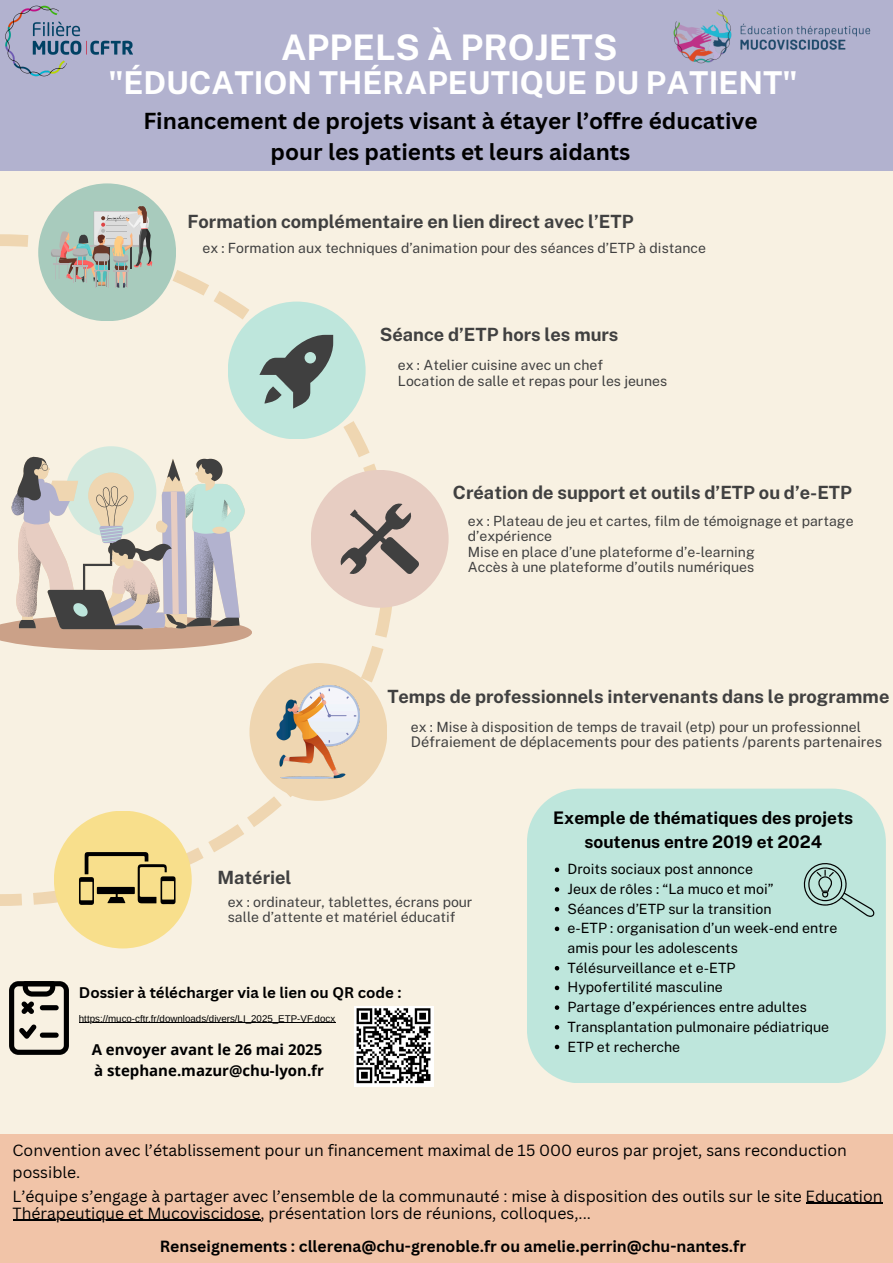
<style>
.page{position:relative;width:893px;height:1263px;background:#f8f1e2}
.page>*{position:absolute;margin:0;border:0;box-sizing:border-box;transform-origin:0 0}
.t1{font:700 35.25px "Public Sans";color:#fff}
.t2{font:700 31.5px "Public Sans";color:#fff}
.t3{font:700 22.5px/30.9px "Canva Sans";color:#000;text-align:center}
.t4{font:700 18.23px "Public Sans";color:#404040}
.t5{font:700 17.33px/24.2px "Public Sans";color:#000;text-align:center}
.t6{font:15.75px/21.9px "Canva Sans";color:#000}
.t7{font:700 15.75px "Canva Sans";color:#000}
.t8{font:700 15px/20.9px "Open Sans";color:#000}
.t9{font:700 15px "Canva Sans";color:#000}
.t10{font:14.62px "Public Sans";color:#404040}
.t11{font:14.1px/19.6px "Public Sans";color:#000}
.t12{font:14.02px/15.3px "Public Sans";color:#404040}
.t13{font:9.75px "Arimo";color:#000}
</style>
<div class="page">
<svg style="left:0;top:234px;width:392px;height:672px"></svg>
<div style="left:38px;top:183px;width:138px;height:138px;background:#a8cbbd;border-radius:50%"></div>
<div style="left:228px;top:302px;width:137px;height:137px;background:#bee6dc;border-radius:50%"></div>
<div style="left:311px;top:470px;width:137px;height:138px;background:#e7cdc2;border-radius:50%"></div>
<div style="left:249px;top:663px;width:138px;height:138px;background:#efd6b1;border-radius:50%"></div>
<div style="left:54px;top:811px;width:138px;height:137px;background:#f8df8c;border-radius:50%"></div>
<svg style="left:259px;top:335px;width:74px;height:73px"></svg>
<svg style="left:340px;top:503px;width:79px;height:71px"></svg>
<svg style="left:9px;top:981px;width:60px;height:74px"></svg>
<div style="left:527px;top:789px;width:359px;height:294px;background:#bee6dc;border-radius:53px"></div>
<div style="left:0;top:0;width:893px;height:171px;background:#b2b2cf"></div>
<div style="left:0;top:1135px;width:893px;height:128px;background:#f1c4a8"></div>
<svg style="left:0;top:446px;width:252px;height:204px"></svg>
<img style="left:277px;top:685px;width:83px;height:94px">
<svg style="left:51px;top:204px;width:101px;height:84px"></svg>
<svg style="left:79px;top:852px;width:97px;height:53px"></svg>
<svg style="left:803px;top:863px;width:71px;height:54px"></svg>
<img style="left:6px;top:6px;width:127px;height:71px">
<img style="left:354px;top:1007px;width:80px;height:79px">
<img style="left:673px;top:9px;width:198px;height:55px">
<svg style="left:555px;top:867px;width:4px;height:5px"></svg>
<svg style="left:555px;top:887px;width:4px;height:5px"></svg>
<svg style="left:555px;top:907px;width:4px;height:4px"></svg>
<svg style="left:555px;top:926px;width:4px;height:5px"></svg>
<svg style="left:555px;top:966px;width:4px;height:4px"></svg>
<svg style="left:555px;top:986px;width:4px;height:4px"></svg>
<svg style="left:555px;top:1005px;width:4px;height:5px"></svg>
<svg style="left:555px;top:1025px;width:4px;height:4px"></svg>
<svg style="left:555px;top:1045px;width:4px;height:4px"></svg>
<hr style="left:805px;top:1203px;width:77px;height:1px;background:#000">
<hr style="left:13px;top:1220px;width:247px;height:1px;background:#000">
<hr style="left:79px;top:1023px;width:256px;height:1px;background:#000">
<p class="t1" style="left:281px;top:26px;width:338px">APPELS À PROJETS</p>
<p class="t2" style="left:108px;top:64px;width:690px">"ÉDUCATION THÉRAPEUTIQUE DU PATIENT"</p>
<p class="t3" style="left:143px;top:105px;width:616px">Financement de projets visant à étayer l’offre éducative pour les patients et leurs aidants</p>
<p class="t4" style="left:187px;top:211px;width:448px">Formation complémentaire en lien direct avec l’ETP</p>
<h2 class="t12" style="left:202px;top:240px;width:505px">ex : Formation aux techniques d’animation pour des séances d’ETP à distance</h2>
<p class="t4" style="left:380px;top:324px;width:240px">Séance d’ETP hors les murs</p>
<h3 class="t12" style="left:398px;top:358px;width:271px">ex : Atelier cuisine avec un chef<br>Location de salle et repas pour les jeunes</h3>
<p class="t4" style="left:453px;top:481px;width:400px">Création de support et outils d’ETP ou d’e-ETP</p>
<h1 class="t12" style="left:468px;top:513px;width:387px">ex : Plateau de jeu et cartes, film de témoignage et partage d’expérience<br>Mise en place d’une plateforme d’e-learning<br>Accès à une plateforme d’outils numériques</h1>
<p class="t4" style="left:387px;top:685px;width:503px">Temps de professionnels intervenants dans le programme</p>
<p class="t12" style="left:411px;top:719px;width:451px">ex : Mise à disposition de temps de travail (etp) pour un professionnel</p>
<p class="t10" style="left:411px;top:733px;width:473px">Défraiement de déplacements pour des patients /parents partenaires</p>
<p class="t4" style="left:217px;top:866px;width:76px">Matériel</p>
<p class="t12" style="left:228px;top:894px;width:246px">ex : ordinateur, tablettes, écrans pour salle d’attente et matériel éducatif</p>
<p class="t9" style="left:79px;top:982px;width:324px">Dossier à télécharger via le lien ou QR code :</p>
<p class="t13" style="left:79px;top:1013px;width:258px">https://muco-cftr.fr/downloads/divers/LI_2025_ETP-VF.docx</p>
<p class="t8" style="left:92px;top:1039px;width:234px">A envoyer avant le 26 mai 2025 à stephane.mazur@chu-lyon.fr</p>
<p class="t5" style="left:553px;top:805px;width:302px">Exemple de thématiques des projets soutenus entre 2019 et 2024</p>
<h3 class="t11" style="left:567px;top:859px;width:187px">Droits sociaux post annonce</h3>
<h6 class="t11" style="left:567px;top:879px;width:207px">Jeux de rôles : “La muco et moi”</h6>
<p class="t11" style="left:567px;top:899px;width:205px">Séances d’ETP sur la transition</p>
<h3 class="t11" style="left:567px;top:918px;width:271px">e-ETP : organisation d’un week-end entre amis pour les adolescents</h3>
<h6 class="t11" style="left:567px;top:958px;width:169px">Télésurveillance et e-ETP</h6>
<h3 class="t11" style="left:567px;top:977px;width:157px">Hypofertilité masculine</h3>
<h5 class="t11" style="left:567px;top:997px;width:241px">Partage d’expériences entre adultes</h5>
<h3 class="t11" style="left:567px;top:1017px;width:263px">Transplantation pulmonaire pédiatrique</h3>
<p class="t11" style="left:567px;top:1036px;width:114px">ETP et recherche</p>
<h6 class="t6" style="left:13px;top:1139px;width:836px">Convention avec l’établissement pour un financement maximal de 15 000 euros par projet, sans reconduction possible.</h6>
<p class="t6" style="left:13px;top:1185px;width:871px">L’équipe s’engage à partager avec l’ensemble de la communauté : mise à disposition des outils sur le site Education</p>
<p class="t6" style="left:13px;top:1201px;width:580px">Thérapeutique et Mucoviscidose, présentation lors de réunions, colloques,...</p>
<p class="t7" style="left:160px;top:1235px;width:587px">Renseignements : cllerena@chu-grenoble.fr ou amelie.perrin@chu-nantes.fr</p>
</div>
